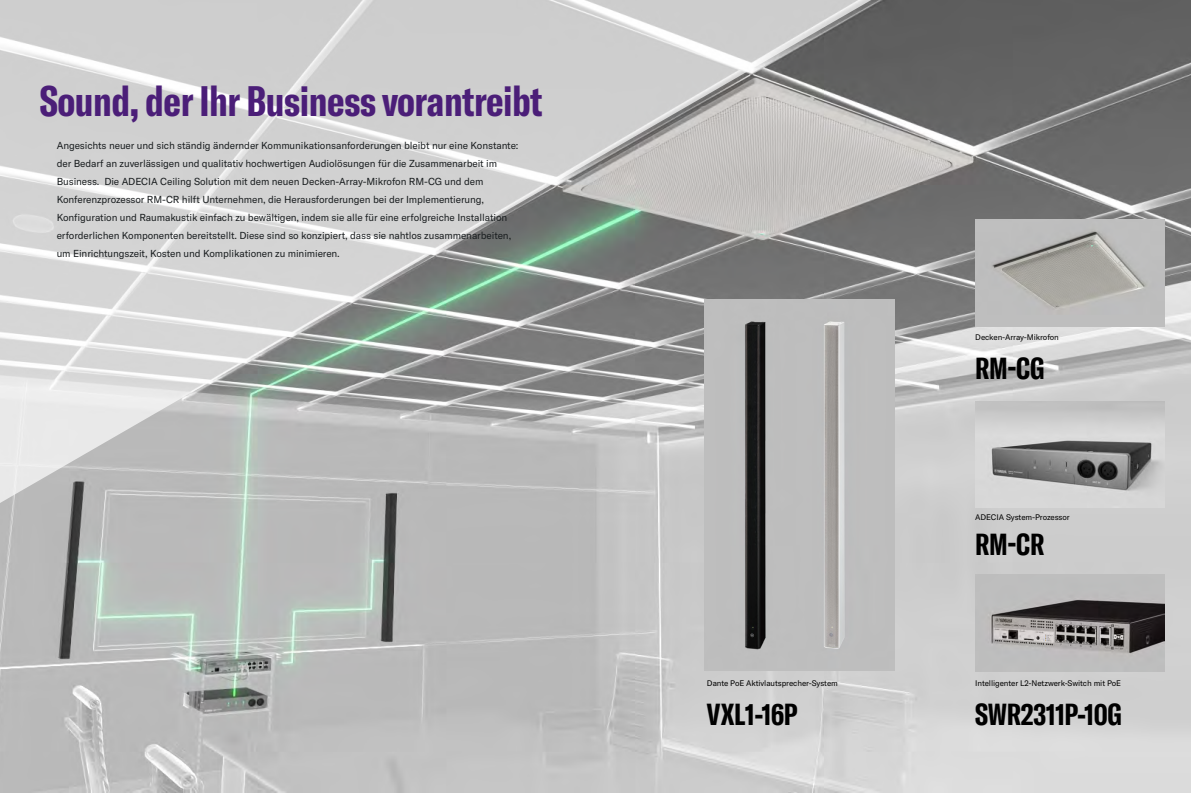
<style>
.page{position:relative;width:1191px;height:794px;background:#fff}
.page>*{position:absolute;margin:0;border:0;box-sizing:border-box;transform-origin:0 0}
.t1{font:700 extra-condensed 42px "GT America Y";letter-spacing:-.01em;color:#4b1e78}
.t2{font:700 extra-condensed 30px "GT America Y";letter-spacing:-.01em;color:#000}
.t3{font:10px/18px "GT America Y";letter-spacing:-.01em;color:#191d1f}
.t4{font:8px "GT America Y";letter-spacing:-.01em;color:#000}
</style>
<div class="page">
<img style="left:0;top:0;width:1191px;height:792px">
<svg style="left:0;top:0;width:871px;height:503px;background:#bebfbe"></svg>
<img style="left:975px;top:220px;width:189px;height:106px">
<img style="left:975px;top:402px;width:189px;height:106px">
<img style="left:704px;top:299px;width:191px;height:372px">
<img style="left:975px;top:574px;width:189px;height:97px">
<h1 class="t1" style="left:40px;top:75px;width:504px">Sound, der Ihr Business vorantreibt</h1>
<p class="t3" style="left:57px;top:137px;width:463px">Angesichts neuer und sich ständig ändernder Kommunikationsanforderungen bleibt nur eine Konstante: der Bedarf an zuverlässigen und qualitativ hochwertigen Audiolösungen für die Zusammenarbeit im Business. Die ADECIA Ceiling Solution mit dem neuen Decken-Array-Mikrofon RM-CG und dem Konferenzprozessor RM-CR hilft Unternehmen, die Herausforderungen bei der Implementierung, Konfiguration und Raumakustik einfach zu bewältigen, indem sie alle für eine erfolgreiche Installation erforderlichen Komponenten bereitstellt. Diese sind so konzipiert, dass sie nahtlos zusammenarbeiten, um Einrichtungszeit, Kosten und Komplikationen zu minimieren.</p>
<p class="t4" style="left:707px;top:678px;width:132px">Dante PoE Aktivlautsprecher-System</p>
<h2 class="t2" style="left:707px;top:696px;width:92px">VXL1-16P</h2>
<p class="t4" style="left:975px;top:332px;width:85px">Decken-Array-Mikrofon</p>
<h2 class="t2" style="left:975px;top:350px;width:71px">RM-CG</h2>
<p class="t4" style="left:975px;top:512px;width:96px">ADECIA System-Prozessor</p>
<h2 class="t2" style="left:975px;top:526px;width:71px">RM-CR</h2>
<p class="t4" style="left:975px;top:678px;width:147px">Intelligenter L2-Netzwerk-Switch mit PoE</p>
<h2 class="t2" style="left:975px;top:696px;width:148px">SWR2311P-10G</h2>
</div>
